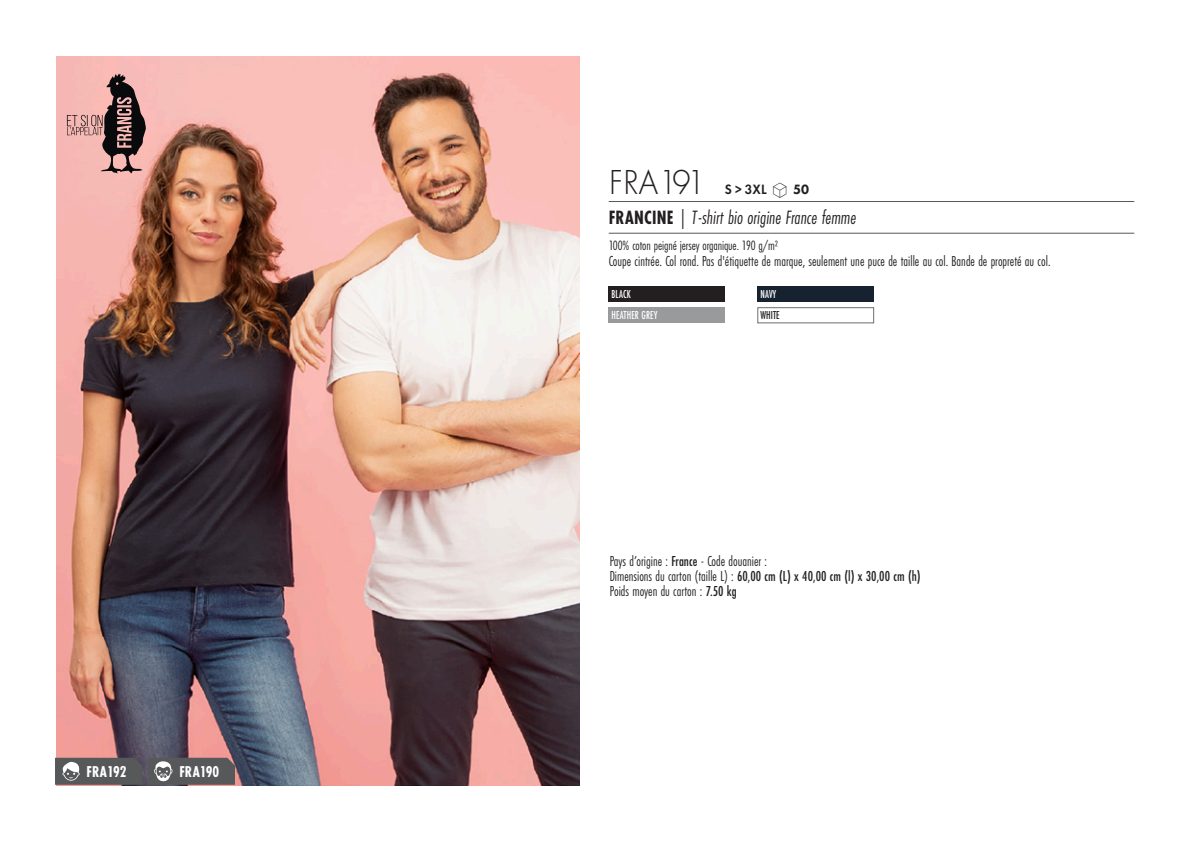
<style>
.page{position:relative;width:1191px;height:842px;background:#fff}
.page>*{position:absolute;margin:0;border:0;box-sizing:border-box;transform-origin:0 0}
.t1{font:300 36px "Futura PT";letter-spacing:-.02em;color:#231f20;scale:.95 1}
.t2{font:italic 20px "Futura PT Cond";color:#231f20;scale:.95 1}
.t3{font:700 16.4px "Futura PT Cond";letter-spacing:.005em;color:#fff;scale:.95 1}
.t4{font:15px "Futura PT Cond";color:#231f20;scale:.95 1}
.t5{font:500 15px "Futura PT Cond";color:#231f20;scale:.95 1}
.grammage_2020{font:14px "Futura PT Cond";letter-spacing:-.005em;color:#231f20;scale:.95 1}
.t6{font:600 14px "Futura PT";color:#231f20;scale:.95 1}
.Coloris_nuancier_bla{font:500 12px "Futura PT Cond";letter-spacing:.01em;color:#fff;scale:.9 1}
.Coloris_nuancier{font:500 12px "Futura PT Cond";letter-spacing:.01em;color:#231f20;scale:.9 1}
.s1{font-family:"Linotype Shapeshifter";font-weight:400;font-size:20px}
.s2{font-weight:800}
.s3{font-weight:700;font-style:normal}
.s4{font-weight:500}
.s5{font-weight:400}
</style>
<div class="page">
<img style="left:57px;top:57px;width:522px;height:728px">
<div style="left:609px;top:286px;width:116px;height:16px;background:#231f20"></div>
<div style="left:609px;top:307px;width:116px;height:16px;background:#989a9c"></div>
<div style="left:757px;top:286px;width:117px;height:16px;background:#172231"></div>
<div style="left:757px;top:307px;width:117px;height:16px;background:#fff;border:1px solid #6c6d70"></div>
<svg style="left:67px;top:74px;width:79px;height:100px;background:#ae8381"></svg>
<svg style="left:55px;top:758px;width:87px;height:27px;background:#626365"></svg>
<svg style="left:148px;top:758px;width:87px;height:27px;background:#636365"></svg>
<hr style="left:609px;top:201px;width:525px;height:1px;background:#57585a">
<hr style="left:609px;top:233px;width:525px;height:1px;background:#57585a">
<p class="t3" style="left:86px;top:762px;width:44px">FRA192</p>
<p class="t3" style="left:179px;top:762px;width:44px">FRA190</p>
<p class="t1" style="left:609px;top:162px;width:103px">FRA191</p>
<p class="t6" style="left:725px;top:181px;width:90px">S &gt; 3XL <span class="s1">S</span> <span class="s2">50</span></p>
<p class="t2" style="left:609px;top:206px;width:262px"><span class="s3">FRANCINE</span> | T-shirt bio origine France femme</p>
<p class="grammage_2020" style="left:609px;top:238px;width:180px">100% coton peigné jersey organique. 190 g/m2</p>
<p class="t4" style="left:609px;top:253px;width:466px">Coupe cintrée. Col rond. Pas d'étiquette de marque, seulement une puce de taille au col. Bande de propreté au col.</p>
<p class="Coloris_nuancier_bla" style="left:611px;top:287px;width:23px">BLACK</p>
<p class="Coloris_nuancier_bla" style="left:611px;top:308px;width:53px">HEATHER GREY</p>
<p class="Coloris_nuancier_bla" style="left:760px;top:287px;width:19px">NAVY</p>
<p class="Coloris_nuancier" style="left:760px;top:308px;width:23px">WHITE</p>
<p class="t4" style="left:609px;top:552px;width:167px">Pays d’origine : <span class="s4">France</span> - Code douanier :</p>
<p class="t5" style="left:609px;top:567px;width:329px"><span class="s5">Dimensions du carton (taille L) :</span> 60,00 cm (L) x 40,00 cm (l) x 30,00 cm (h)</p>
<p class="t4" style="left:609px;top:582px;width:135px">Poids moyen du carton : <span class="s4">7.50 kg</span></p>
</div>
